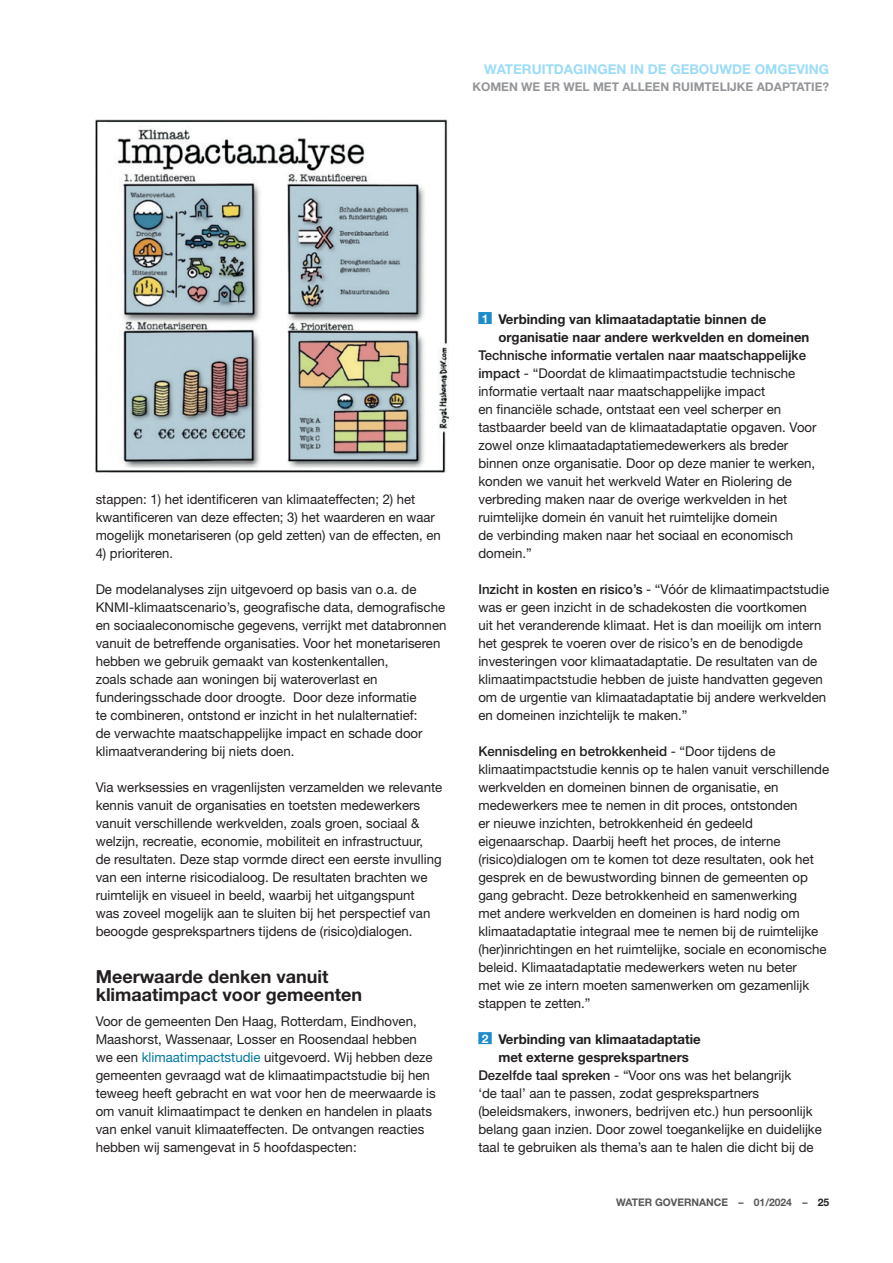
<style>
.page{position:relative;width:893px;height:1263px;background:#fff}
.page>*{position:absolute;margin:0;border:0;box-sizing:border-box;transform-origin:0 0}
.t1{font:700 18px/18px "Helvetica Neue";color:#231f20}
.t2{font:13.5px/18px "Helvetica Neue";color:#231f20}
.t3{font:700 13.5px/18px "Helvetica Neue";color:#231f20}
.t4{font:700 13.5px "Helvetica Neue";color:#9cdcf8}
.t5{font:700 12px "Helvetica Neue";color:#939598}
.t6{font:700 10.5px "Helvetica Neue";color:#57585a}
.s1{color:#0076a3}
.s2{font-size:12px;color:#fff}
.s3{font-weight:500}
.s4{color:#231f20}
</style>
<div class="page">
<div style="left:478px;top:312px;width:14px;height:12px;background:#1b8bcb"></div>
<div style="left:478px;top:1032px;width:14px;height:12px;background:#1b8bcb"></div>
<img style="left:96px;top:120px;width:352px;height:352px">
<p class="t4" style="left:484px;top:61px;width:346px">WATERUITDAGINGEN IN DE GEBOUWDE OMGEVING</p>
<p class="t5" style="left:472px;top:80px;width:358px">KOMEN WE ER WEL MET ALLEEN RUIMTELIJKE ADAPTATIE?</p>
<p class="t2" style="left:96px;top:490px;width:347px">stappen: 1) het identificeren van klimaateffecten; 2) het kwantificeren van deze effecten; 3) het waarderen en waar mogelijk monetariseren (op geld zetten) van de effecten, en</p>
<p class="t2" style="left:96px;top:544px;width:79px">4) prioriteren.</p>
<p class="t2" style="left:96px;top:580px;width:352px">De modelanalyses zijn uitgevoerd op basis van o.a. de KNMI-klimaatscenario’s, geografische data, demografische en sociaaleconomische gegevens, verrijkt met databronnen vanuit de betreffende organisaties. Voor het monetariseren hebben we gebruik gemaakt van kostenkentallen,<br>zoals schade aan woningen bij wateroverlast en funderingsschade door droogte. Door deze informatie<br>te combineren, ontstond er inzicht in het nulalternatief:<br>de verwachte maatschappelijke impact en schade door klimaatverandering bij niets doen.</p>
<p class="t2" style="left:96px;top:778px;width:348px">Via werksessies en vragenlijsten verzamelden we relevante kennis vanuit de organisaties en toetsten medewerkers vanuit verschillende werkvelden, zoals groen, sociaal &amp; welzijn, recreatie, economie, mobiliteit en infrastructuur,<br>de resultaten. Deze stap vormde direct een eerste invulling van een interne risicodialoog. De resultaten brachten we ruimtelijk en visueel in beeld, waarbij het uitgangspunt<br>was zoveel mogelijk aan te sluiten bij het perspectief van beoogde gesprekspartners tijdens de (risico)dialogen.</p>
<h1 class="t1" style="left:96px;top:967px;width:268px">Meerwaarde denken vanuit klimaatimpact voor gemeenten</h1>
<p class="t2" style="left:96px;top:1012px;width:342px">Voor de gemeenten Den Haag, Rotterdam, Eindhoven, Maashorst, Wassenaar, Losser en Roosendaal hebben we een <span class="s1">klimaatimpactstudie</span> uitgevoerd. Wij hebben deze gemeenten gevraagd wat de klimaatimpactstudie bij hen teweeg heeft gebracht en wat voor hen de meerwaarde is om vanuit klimaatimpact te denken en handelen in plaats van enkel vanuit klimaateffecten. De ontvangen reacties hebben wij samengevat in 5 hoofdaspecten:</p>
<p class="t3" style="left:498px;top:310px;width:313px;text-indent:-17px"><span class="s2">1</span> Verbinding van klimaatadaptatie binnen de organisatie naar andere werkvelden en domeinen</p>
<p class="t2" style="left:478px;top:346px;width:340px"><span class="s3">Technische informatie vertalen naar maatschappelijke impact</span> - “Doordat de klimaatimpactstudie technische informatie vertaalt naar maatschappelijke impact<br>en financiële schade, ontstaat een veel scherper en tastbaarder beeld van de klimaatadaptatie opgaven. Voor zowel onze klimaatadaptatiemedewerkers als breder binnen onze organisatie. Door op deze manier te werken, konden we vanuit het werkveld Water en Riolering de verbreding maken naar de overige werkvelden in het ruimtelijke domein én vanuit het ruimtelijke domein<br>de verbinding maken naar het sociaal en economisch domein.”</p>
<p class="t2" style="left:478px;top:580px;width:352px"><span class="s3">Inzicht in kosten en risico’s</span> - “Vóór de klimaatimpactstudie was er geen inzicht in de schadekosten die voortkomen<br>uit het veranderende klimaat. Het is dan moeilijk om intern het gesprek te voeren over de risico’s en de benodigde investeringen voor klimaatadaptatie. De resultaten van de klimaatimpactstudie hebben de juiste handvatten gegeven om de urgentie van klimaatadaptatie bij andere werkvelden en domeinen inzichtelijk te maken.”</p>
<p class="t2" style="left:478px;top:742px;width:352px"><span class="s3">Kennisdeling en betrokkenheid</span> - “Door tijdens de klimaatimpactstudie kennis op te halen vanuit verschillende werkvelden en domeinen binnen de organisatie, en medewerkers mee te nemen in dit proces, ontstonden<br>er nieuwe inzichten, betrokkenheid én gedeeld eigenaarschap. Daarbij heeft het proces, de interne (risico)dialogen om te komen tot deze resultaten, ook het gesprek en de bewustwording binnen de gemeenten op gang gebracht. Deze betrokkenheid en samenwerking<br>met andere werkvelden en domeinen is hard nodig om klimaatadaptatie integraal mee te nemen bij de ruimtelijke (her)inrichtingen en het ruimtelijke, sociale en economische beleid. Klimaatadaptatie medewerkers weten nu beter<br>met wie ze intern moeten samenwerken om gezamenlijk stappen te zetten.”</p>
<p class="t3" style="left:482px;top:1030px;width:220px"><span class="s2">2</span> Verbinding van klimaatadaptatie</p>
<p class="t3" style="left:498px;top:1048px;width:192px">met externe gesprekspartners</p>
<p class="t2" style="left:478px;top:1066px;width:314px"><span class="s3">Dezelfde taal spreken</span> - “Voor ons was het belangrijk</p>
<p class="t2" style="left:478px;top:1084px;width:282px">‘de taal’ aan te passen, zodat gesprekspartners</p>
<p class="t2" style="left:478px;top:1102px;width:336px">(beleidsmakers, inwoners, bedrijven etc.) hun persoonlijk</p>
<p class="t2" style="left:478px;top:1120px;width:345px">belang gaan inzien. Door zowel toegankelijke en duidelijke</p>
<p class="t2" style="left:478px;top:1138px;width:337px">taal te gebruiken als thema’s aan te halen die dicht bij de</p>
<p class="t6" style="left:616px;top:1196px;width:215px">WATER GOVERNANCE – 01/2024 – <span class="s4">25</span></p>
</div>
